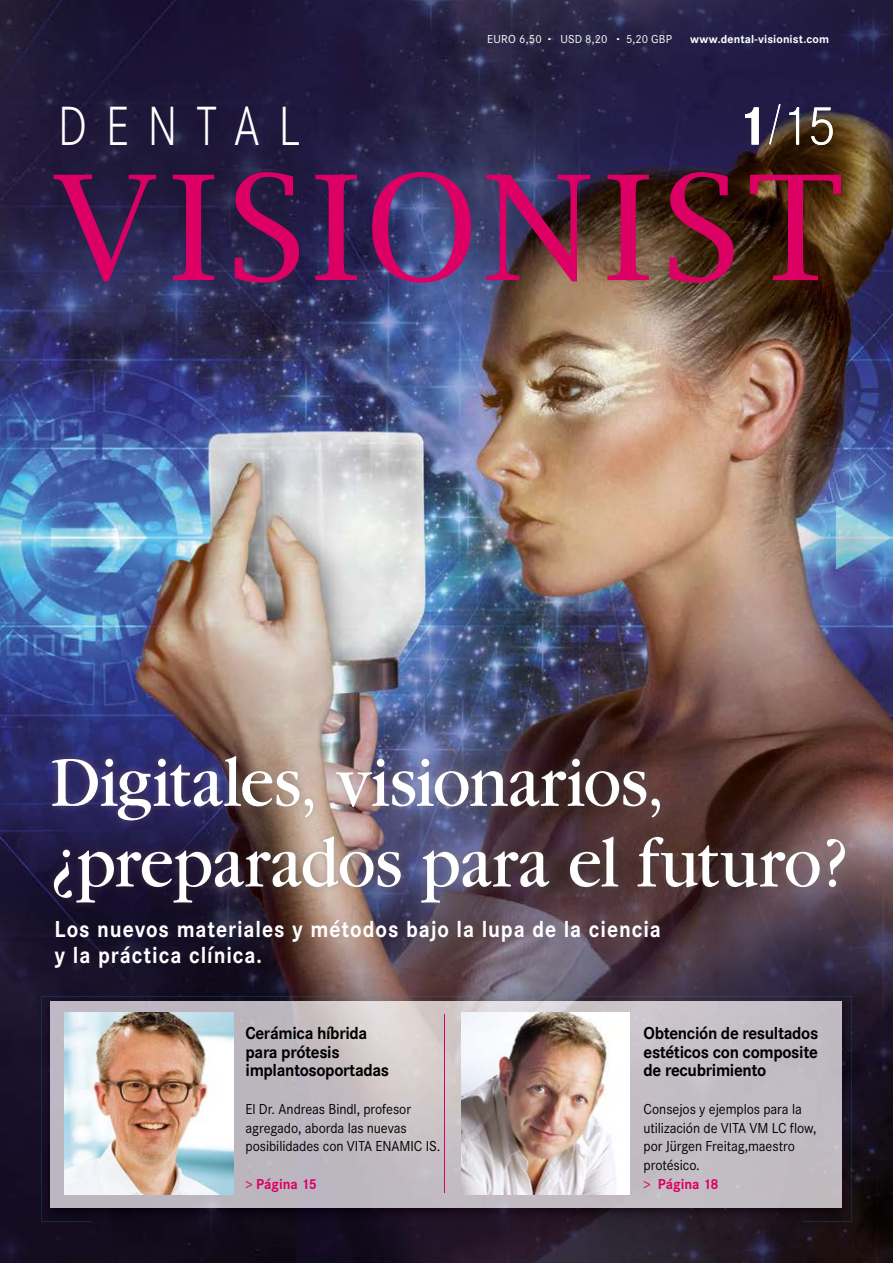
<style>
.page{position:relative;width:893px;height:1263px;background:#fff}
.page>*{position:absolute;margin:0;border:0;box-sizing:border-box;transform-origin:0 0}
.t1{font:145.65px "Lucida Bright";letter-spacing:.055em;color:#dd0064}
.t2{font:75px/80.7px "Garamond";letter-spacing:-.01em;color:#fff;scale:.93 1}
.t3{font:300 57.45px "Corporate S";letter-spacing:.4em;color:#fff;scale:.82 1}
.t4{font:300 57px "Corporate S";color:#fff}
.t5{font:700 24px/25.5px "Corporate S";letter-spacing:.04em;color:#fff;scale:.9 1}
.t6{font:700 18px/18.8px "Corporate S";letter-spacing:-.02em;color:#000;scale:.95 1}
.t7{font:15px/18.8px "Corporate S";letter-spacing:-.005em;color:#000;scale:.95 1}
.t8{font:700 15px "Corporate S";color:#dd0064;scale:.95 1}
.t9{font:12px "Corporate S";letter-spacing:.015em;color:#fff}
.t10{font:700 12px "Corporate S";letter-spacing:.01em;color:#fff}
.s1{font-weight:700}
.s2{font-weight:400;font-size:16.05px}
.s3{font-size:16.05px;color:#dd0064}
.s4{font-weight:700;color:#dd0064}
</style>
<div class="page">
<img style="left:0;top:0;width:893px;height:1263px">
<img style="left:42px;top:996px;width:810px;height:45px">
<img style="left:42px;top:1041px;width:49px;height:181px">
<img style="left:802px;top:1041px;width:50px;height:181px">
<img style="left:91px;top:1208px;width:711px;height:14px">
<img style="left:51px;top:1001px;width:791px;height:207px">
<img style="left:65px;top:1012px;width:168px;height:182px">
<img style="left:461px;top:1012px;width:169px;height:182px">
<hr style="left:444px;top:1014px;width:1px;height:178px;background:#dd0064">
<img style="left:45px;top:749px;width:807px;height:160px">
<svg style="left:769px;top:104px;width:11px;height:40px"></svg>
<p class="t9" style="left:487px;top:32px;width:186px">EURO 6,50 <sup>.</sup> USD 8,20 <sup>.</sup> 5,20 GBP</p>
<p class="t10" style="left:690px;top:32px;width:141px">www.dental-visionist.com</p>
<h3 class="t3" style="left:58px;top:94px;width:297px">DENTAL</h3>
<h1 class="t1" style="left:54px;top:145px;width:792px">VISIONIST</h1>
<h3 class="t4" style="left:736px;top:95px;width:102px"><span class="s1">1</span> 15</h3>
<h2 class="t2" style="left:51px;top:743px;width:859px">Digitales, visionarios, ¿preparados para el futuro?</h2>
<h3 class="t5" style="left:55px;top:917px;width:675px">Los nuevos materiales y métodos bajo la lupa de la ciencia y la práctica clínica.</h3>
<p class="t6" style="left:246px;top:1024px;width:153px">Cerámica híbrida para prótesis implantosoportadas</p>
<p class="t7" style="left:246px;top:1100px;width:207px">El Dr. Andreas Bindl, profesor agregado, aborda las nuevas posibilidades con VITA ENAMIC IS.</p>
<p class="t8" style="left:246px;top:1175px;width:77px"><span class="s2">&gt;</span> Página 15</p>
<p class="t6" style="left:644px;top:1024px;width:185px;text-align:justify">Obtención de resultados estéticos con composite de recubrimiento</p>
<p class="t7" style="left:644px;top:1100px;width:184px">Consejos y ejemplos para la utilización de VITA VM LC flow, por Jürgen Freitag,maestro protésico.<br><span class="s3">&gt;</span> <span class="s4">Página 18</span></p>
</div>
